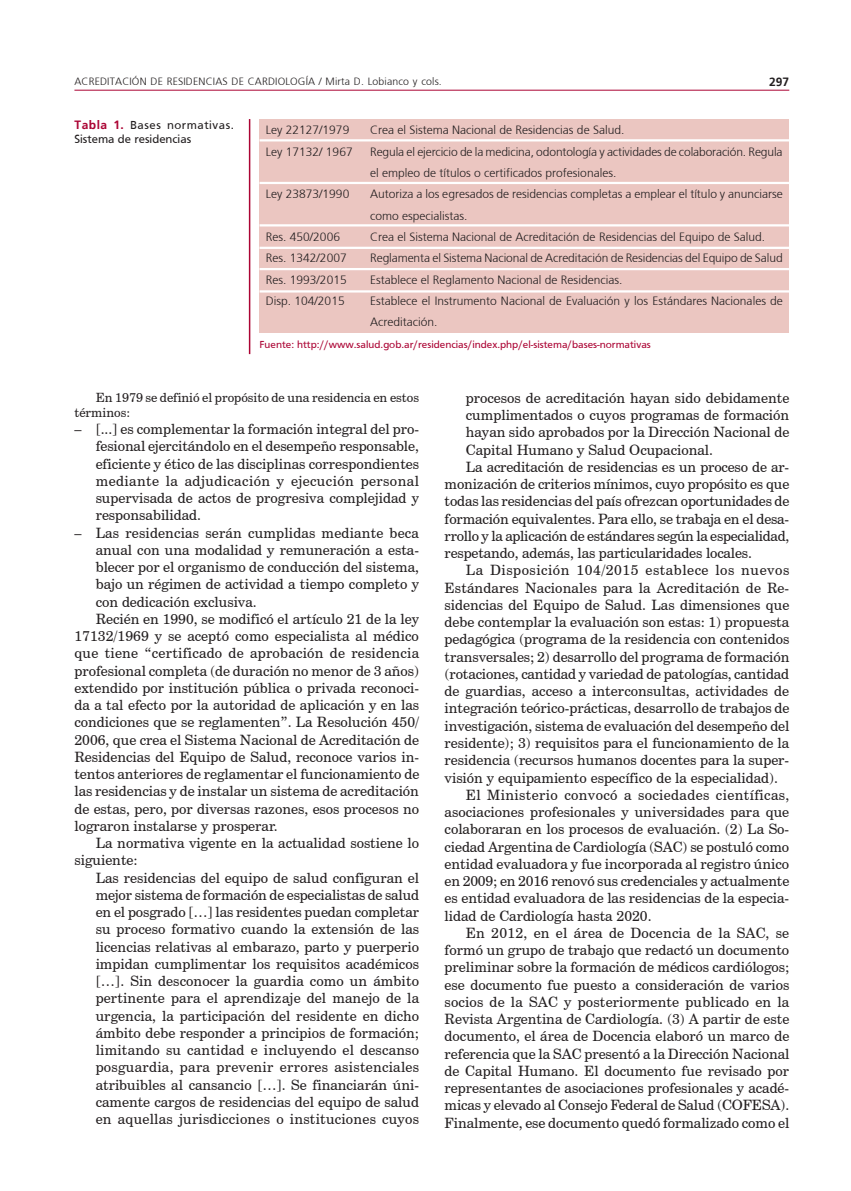
<style>
.page{position:relative;width:851px;height:1191px;background:#fff}
.page>*{position:absolute;margin:0;border:0;box-sizing:border-box;transform-origin:0 0}
.texto{font:14.25px/17.2px "Century Schoolbook BT";color:#231f20;text-align:justify}
.punteo{font:14.25px/17.2px "Century Schoolbook BT";color:#231f20;text-align:justify}
.texto2{font:12.75px/15px "Century Schoolbook BT";color:#231f20}
.tabla{font:300 12px/21.3px "Frutiger";color:#231f20}
.tabla_tit{font:12px/14.4px "Frutiger";color:#231f20}
.t1{font:700 12px "Frutiger";color:#231f20}
.tabla_pie{font:10.5px "Frutiger";color:#ab0333}
.t2{font:300 10.5px "Frutiger";letter-spacing:.015em;color:#231f20}
.s1{font-weight:700;color:#ab0333}
</style>
<div class="page">
<hr style="left:74px;top:90px;width:715px;height:1px;background:#ab0333">
<div style="left:259px;top:119px;width:530px;height:214px;background:#ebc6c1"></div>
<hr style="left:259px;top:139px;width:530px;height:2px;background:#fff">
<hr style="left:259px;top:182px;width:530px;height:2px;background:#fff">
<hr style="left:259px;top:224px;width:530px;height:2px;background:#fff">
<hr style="left:259px;top:247px;width:530px;height:2px;background:#fff">
<hr style="left:259px;top:268px;width:530px;height:2px;background:#fff">
<hr style="left:259px;top:290px;width:530px;height:2px;background:#fff">
<hr style="left:249px;top:119px;width:1px;height:235px;background:#ab0333">
<p class="t2" style="left:74px;top:76px;width:369px">ACREDITACIÓN DE RESIDENCIAS DE CARDIOLOGÍA / Mirta D. Lobianco y cols.</p>
<p class="t1" style="left:769px;top:75px;width:22px">297</p>
<p class="tabla" style="left:266px;top:120px;width:85px">Ley 22127/1979</p>
<p class="tabla" style="left:370px;top:120px;width:256px">Crea el Sistema Nacional de Residencias de Salud.</p>
<p class="tabla" style="left:266px;top:141px;width:88px">Ley 17132/ 1967</p>
<p class="tabla" style="left:370px;top:141px;width:414px">Regula el ejercicio de la medicina, odontología y actividades de colaboración. Regula el empleo de títulos o certificados profesionales.</p>
<p class="tabla" style="left:266px;top:184px;width:85px">Ley 23873/1990</p>
<p class="tabla" style="left:370px;top:184px;width:414px">Autoriza a los egresados de residencias completas a emplear el título y anunciarse como especialistas.</p>
<p class="tabla" style="left:266px;top:226px;width:76px">Res. 450/2006</p>
<p class="tabla" style="left:370px;top:226px;width:396px">Crea el Sistema Nacional de Acreditación de Residencias del Equipo de Salud.</p>
<p class="tabla" style="left:266px;top:247px;width:82px">Res. 1342/2007</p>
<p class="tabla" style="left:370px;top:247px;width:414px">Reglamenta el Sistema Nacional de Acreditación de Residencias del Equipo de Salud</p>
<p class="tabla" style="left:266px;top:269px;width:82px">Res. 1993/2015</p>
<p class="tabla" style="left:370px;top:269px;width:254px">Establece el Reglamento Nacional de Residencias.</p>
<p class="tabla" style="left:266px;top:290px;width:80px">Disp. 104/2015</p>
<p class="tabla" style="left:370px;top:290px;width:414px">Establece el Instrumento Nacional de Evaluación y los Estándares Nacionales de<br>Acreditación.</p>
<p class="tabla_pie" style="left:259px;top:339px;width:393px">Fuente: http://www.salud.gob.ar/residencias/index.php/el-sistema/bases-normativas</p>
<p class="tabla_tit" style="left:74px;top:118px;width:161px"><span class="s1">Tabla 1.</span> Bases normativas.<br>Sistema de residencias</p>
<p class="texto2" style="left:74px;top:389px;width:346px;text-indent:21px">En 1979 se definió el propósito de una residencia en estos términos:</p>
<p class="punteo" style="left:96px;top:420px;width:325px;text-indent:-21px">– [...] es complementar la formación integral del pro&shy;fesional ejercitándolo en el desempeño responsable, eficiente y ético de las disciplinas correspondientes mediante la adjudicación y ejecución personal supervisada de actos de progresiva complejidad y responsabilidad.</p>
<p class="punteo" style="left:96px;top:523px;width:325px;text-indent:-21px">– Las residencias serán cumplidas mediante beca anual con una modalidad y remuneración a esta&shy;blecer por el organismo de conducción del sistema, bajo un régimen de actividad a tiempo completo y con dedicación exclusiva.</p>
<p class="texto" style="left:74px;top:610px;width:346px;text-indent:21px">Recién en 1990, se modificó el artículo 21 de la ley 17132/1969 y se aceptó como especialista al médico que tiene “certificado de aprobación de residencia profesional completa (de duración no menor de 3 años) extendido por institución pública o privada reconoci&shy;da a tal efecto por la autoridad de aplicación y en las condiciones que se reglamenten”. La Resolución 450/ 2006, que crea el Sistema Nacional de Acreditación de Residencias del Equipo de Salud, reconoce varios in&shy;tentos anteriores de reglamentar el funcionamiento de las residencias y de instalar un sistema de acreditación de estas, pero, por diversas razones, esos procesos no lograron instalarse y prosperar.</p>
<p class="texto" style="left:74px;top:834px;width:346px;text-indent:21px">La normativa vigente en la actualidad sostiene lo siguiente:</p>
<p class="punteo" style="left:96px;top:868px;width:325px">Las residencias del equipo de salud configuran el mejor sistema de formación de especialistas de salud en el posgrado […] las residentes puedan completar su proceso formativo cuando la extensión de las licencias relativas al embarazo, parto y puerperio impidan cumplimentar los requisitos académicos […]. Sin desconocer la guardia como un ámbito pertinente para el aprendizaje del manejo de la urgencia, la participación del residente en dicho ámbito debe responder a principios de formación; limitando su cantidad e incluyendo el descanso posguardia, para prevenir errores asistenciales atribuibles al cansancio […]. Se financiarán úni&shy;camente cargos de residencias del equipo de salud en aquellas jurisdicciones o instituciones cuyos</p>
<p class="punteo" style="left:466px;top:389px;width:325px">procesos de acreditación hayan sido debidamente cumplimentados o cuyos programas de formación hayan sido aprobados por la Dirección Nacional de Capital Humano y Salud Ocupacional.</p>
<p class="texto" style="left:444px;top:458px;width:346px;text-indent:21px">La acreditación de residencias es un proceso de ar&shy;monización de criterios mínimos, cuyo propósito es que todas las residencias del país ofrezcan oportunidades de formación equivalentes. Para ello, se trabaja en el desa&shy;rrollo y la aplicación de estándares según la especialidad, respetando, además, las particularidades locales.</p>
<p class="texto" style="left:444px;top:561px;width:346px;text-indent:21px">La Disposición 104/2015 establece los nuevos Estándares Nacionales para la Acreditación de Re&shy;sidencias del Equipo de Salud. Las dimensiones que debe contemplar la evaluación son estas: 1) propuesta pedagógica (programa de la residencia con contenidos transversales; 2) desarrollo del programa de formación (rotaciones, cantidad y variedad de patologías, cantidad de guardias, acceso a interconsultas, actividades de integración teórico-prácticas, desarrollo de trabajos de investigación, sistema de evaluación del desempeño del residente); 3) requisitos para el funcionamiento de la residencia (recursos humanos docentes para la super&shy;visión y equipamiento específico de la especialidad).</p>
<p class="texto" style="left:444px;top:786px;width:346px;text-indent:21px">El Ministerio convocó a sociedades científicas, asociaciones profesionales y universidades para que colaboraran en los procesos de evaluación. (2) La So&shy;ciedad Argentina de Cardiología (SAC) se postuló como entidad evaluadora y fue incorporada al registro único en 2009; en 2016 renovó sus credenciales y actualmente es entidad evaluadora de las residencias de la especia&shy;lidad de Cardiología hasta 2020.</p>
<p class="texto" style="left:444px;top:924px;width:346px;text-indent:21px">En 2012, en el área de Docencia de la SAC, se formó un grupo de trabajo que redactó un documento preliminar sobre la formación de médicos cardiólogos; ese documento fue puesto a consideración de varios socios de la SAC y posteriormente publicado en la Revista Argentina de Cardiología. (3) A partir de este documento, el área de Docencia elaboró un marco de referencia que la SAC presentó a la Dirección Nacional de Capital Humano. El documento fue revisado por representantes de asociaciones profesionales y acadé&shy;micas y elevado al Consejo Federal de Salud (COFESA).<br>Finalmente, ese documento quedó formalizado como el</p>
</div>
